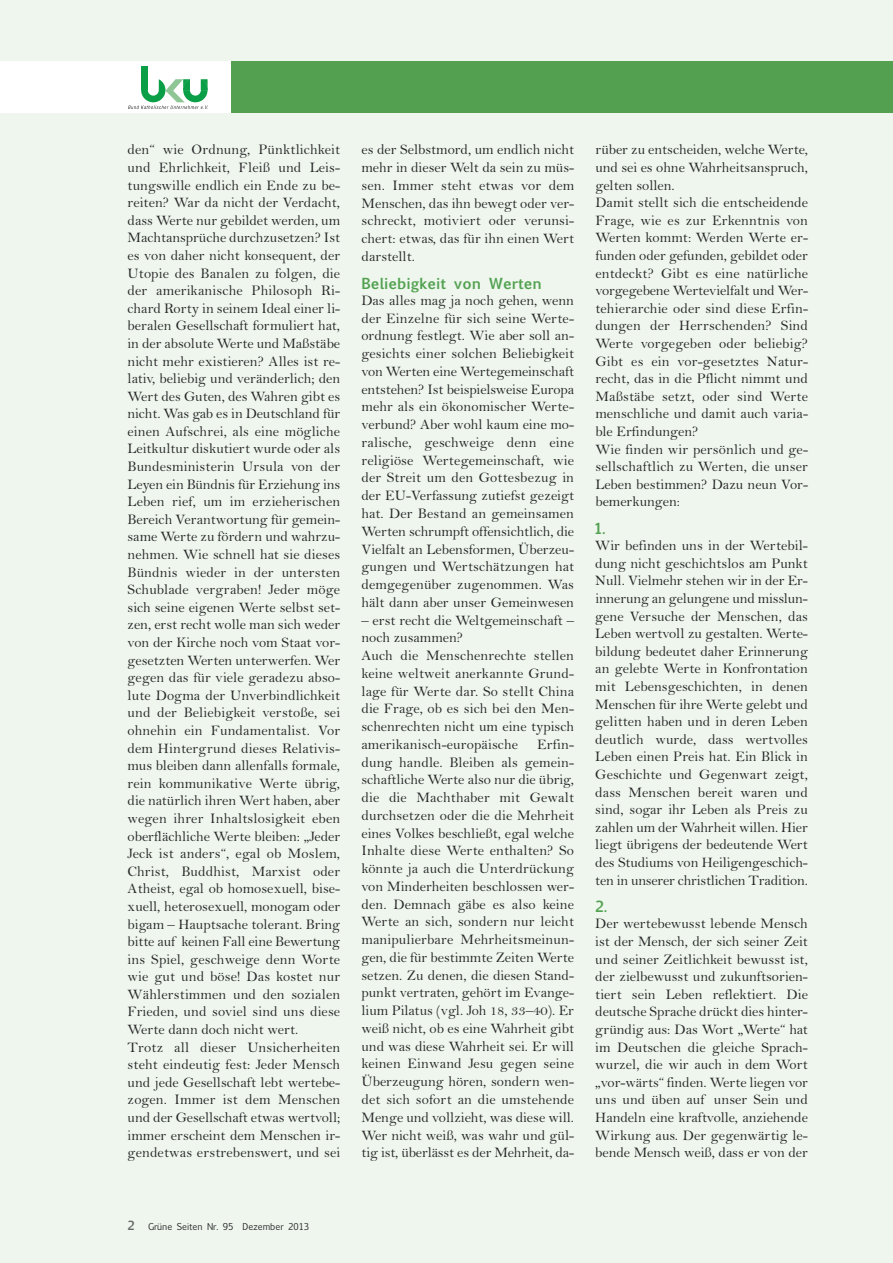
<style>
.page{position:relative;width:893px;height:1263px;background:#eef6ee}
.page>*{position:absolute;margin:0;border:0;box-sizing:border-box;transform-origin:0 0}
.t1{font:14.7px/17.5px "Bell";letter-spacing:.005em;color:#272627;text-align:justify}
.t2{font:700 14.7px "Euphemia UCAS";color:#53a150}
.t3{font:9px "Euphemia UCAS";color:#272627}
.t4{font:italic condensed 4.65px "Helvetica";color:#231f20}
.s1{font-weight:700;font-size:12px;color:#686768}
</style>
<div class="page">
<div style="left:230px;top:62px;width:663px;height:51px;background:#53a150"></div>
<div style="left:0;top:62px;width:230px;height:51px;background:#fff"></div>
<div style="left:141px;top:66px;width:7px;height:24px;background:#0a9f46"></div>
<svg style="left:128px;top:79px;width:80px;height:30px"></svg>
<p class="t4" style="left:207px;top:105px;width:3px">.</p>
<p class="t1" style="left:128px;top:141px;width:214px;text-align:left">den“ wie Ordnung, Pünktlichkeit und Ehrlichkeit, Fleiß und Leis&shy;tungswille endlich ein Ende zu be&shy;reiten? War da nicht der Verdacht, dass Werte nur gebildet werden, um Machtansprüche durchzusetzen? Ist es von daher nicht konsequent, der Utopie des Banalen zu folgen, die der amerikanische Philosoph Ri&shy;chard Rorty in seinem Ideal einer li&shy;beralen Gesellschaft formuliert hat, in der absolute Werte und Maßstäbe nicht mehr existieren? Alles ist re&shy;lativ, beliebig und veränderlich; den Wert des Guten, des Wahren gibt es nicht. Was gab es in Deutschland für einen Aufschrei, als eine mögliche Leitkultur diskutiert wurde oder als Bundesministerin Ursula von der Leyen ein Bündnis für Erziehung ins Leben rief, um im erzieherischen Bereich Verantwortung für gemein&shy;same Werte zu fördern und wahrzu&shy;nehmen. Wie schnell hat sie dieses Bündnis wieder in der untersten Schublade vergraben! Jeder möge sich seine eigenen Werte selbst set&shy;zen, erst recht wolle man sich weder von der Kirche noch vom Staat vor&shy;gesetzten Werten unterwerfen. Wer gegen das für viele geradezu abso&shy;lute Dogma der Unverbindlichkeit und der Beliebigkeit verstoße, sei ohnehin ein Fundamentalist. Vor dem Hintergrund dieses Relativis&shy;mus bleiben dann allenfalls formale, rein kommunikative Werte übrig, die natürlich ihren Wert haben, aber wegen ihrer Inhaltslosigkeit eben oberflächliche Werte bleiben: „Jeder Jeck ist anders“, egal ob Moslem, Christ, Buddhist, Marxist oder Atheist, egal ob homosexuell, bise&shy;xuell, heterosexuell, monogam oder bigam – Hauptsache tolerant. Bring bitte auf keinen Fall eine Bewertung ins Spiel, geschweige denn Worte wie gut und böse! Das kostet nur Wählerstimmen und den sozialen Frieden, und soviel sind uns diese Werte dann doch nicht wert.<br>Trotz all dieser Unsicherheiten steht eindeutig fest: Jeder Mensch und jede Gesellschaft lebt wertebe&shy;zogen. Immer ist dem Menschen und der Gesellschaft etwas wertvoll; immer erscheint dem Menschen ir&shy;gendetwas erstrebenswert, und sei</p>
<p class="t1" style="left:362px;top:140px;width:214px">es der Selbstmord, um endlich nicht mehr in dieser Welt da sein zu müs&shy;sen. Immer steht etwas vor dem Menschen, das ihn bewegt oder ver&shy;schreckt, motiviert oder verunsi&shy;chert: etwas, das für ihn einen Wert darstellt.</p>
<p class="t2" style="left:361px;top:275px;width:182px">Beliebigkeit von Werten</p>
<p class="t1" style="left:361px;top:291px;width:214px">Das alles mag ja noch gehen, wenn der Einzelne für sich seine Werte&shy;ordnung festlegt. Wie aber soll an&shy;gesichts einer solchen Beliebigkeit von Werten eine Wertegemeinschaft entstehen? Ist beispielsweise Europa mehr als ein ökonomischer Werte&shy;verbund? Aber wohl kaum eine mo&shy;ralische, geschweige denn eine religiöse Wertegemeinschaft, wie der Streit um den Gottesbezug in der EU-Verfassung zutiefst gezeigt hat. Der Bestand an gemeinsamen Werten schrumpft offensichtlich, die Vielfalt an Lebensformen, Überzeu&shy;gungen und Wertschätzungen hat demgegenüber zugenommen. Was hält dann aber unser Gemeinwesen</p>
<p class="t1" style="left:361px;top:611px;width:214px;text-align:left">– erst recht die Weltgemeinschaft – noch zusammen?<br>Auch die Menschenrechte stellen keine weltweit anerkannte Grund&shy;lage für Werte dar. So stellt China die Frage, ob es sich bei den Men&shy;schenrechten nicht um eine typisch amerikanisch-europäische</p>
<p class="t1" style="left:361px;top:735px;width:214px;text-indent:176px">Erfin&shy;dung handle. Bleiben als gemein&shy;schaftliche Werte also nur die übrig, die die Machthaber mit Gewalt durchsetzen oder die die Mehrheit eines Volkes beschließt, egal welche Inhalte diese Werte enthalten? So könnte ja auch die Unterdrückung von Minderheiten beschlossen wer&shy;den. Demnach gäbe es also keine Werte an sich, sondern nur leicht manipulierbare Mehrheitsmeinun&shy;gen, die für bestimmte Zeiten Werte setzen. Zu denen, die diesen Stand&shy;punkt vertraten, gehört im Evange&shy;lium Pilatus (vgl. Joh 18, 33–40). Er weiß nicht, ob es eine Wahrheit gibt und was diese Wahrheit sei. Er will keinen Einwand Jesu gegen seine Überzeugung hören, sondern wen&shy;det sich sofort an die umstehende Menge und vollzieht, was diese will.<br>Wer nicht weiß, was wahr und gül&shy;tig ist, überlässt es der Mehrheit, da-</p>
<p class="t1" style="left:595px;top:141px;width:214px;text-align:left">rüber zu entscheiden, welche Werte, und sei es ohne Wahrheitsanspruch, gelten sollen.<br>Damit stellt sich die entscheidende<br>Frage, wie es zur Erkenntnis von<br>Werten kommt: Werden Werte er&shy;funden oder gefunden, gebildet oder entdeckt? Gibt es eine natürliche vorgegebene Wertevielfalt und Wer&shy;tehierarchie oder sind diese Erfin&shy;dungen der Herrschenden? Sind<br>Werte vorgegeben oder beliebig?<br>Gibt es ein vor-gesetztes Natur&shy;recht, das in die Pflicht nimmt und<br>Maßstäbe setzt, oder sind Werte menschliche und damit auch varia&shy;ble Erfindungen?<br>Wie finden wir persönlich und ge&shy;sellschaftlich zu Werten, die unser<br>Leben bestimmen? Dazu neun Vor&shy;bemerkungen:</p>
<p class="t2" style="left:595px;top:520px;width:12px">1.</p>
<p class="t1" style="left:595px;top:536px;width:214px">Wir befinden uns in der Wertebil&shy;dung nicht geschichtslos am Punkt Null. Vielmehr stehen wir in der Er&shy;innerung an gelungene und misslun&shy;gene Versuche der Menschen, das Leben wertvoll zu gestalten. Werte&shy;bildung bedeutet daher Erinnerung an gelebte Werte in Konfrontation mit Lebensgeschichten, in denen Menschen für ihre Werte gelebt und gelitten haben und in deren Leben deutlich wurde, dass wertvolles Leben einen Preis hat. Ein Blick in Geschichte und Gegenwart zeigt, dass Menschen bereit waren und sind, sogar ihr Leben als Preis zu zahlen um der Wahrheit willen. Hier liegt übrigens der bedeutende Wert des Studiums von Heiligengeschich&shy;ten in unserer christlichen Tradition.</p>
<p class="t2" style="left:595px;top:898px;width:13px">2.</p>
<p class="t1" style="left:595px;top:914px;width:214px">Der wertebewusst lebende Mensch ist der Mensch, der sich seiner Zeit und seiner Zeitlichkeit bewusst ist, der zielbewusst und zukunftsorien&shy;tiert sein Leben reflektiert. Die deutsche Sprache drückt dies hinter&shy;gründig aus: Das Wort „Werte“ hat im Deutschen die gleiche Sprach&shy;wurzel, die wir auch in dem Wort „vor-wärts“ finden. Werte liegen vor uns und üben auf unser Sein und Handeln eine kraftvolle, anziehende Wirkung aus. Der gegenwärtig le&shy;bende Mensch weiß, dass er von der</p>
<p class="t3" style="left:128px;top:1221px;width:183px"><span class="s1">2</span> Grüne Seiten Nr. 95 Dezember 2013</p>
</div>
